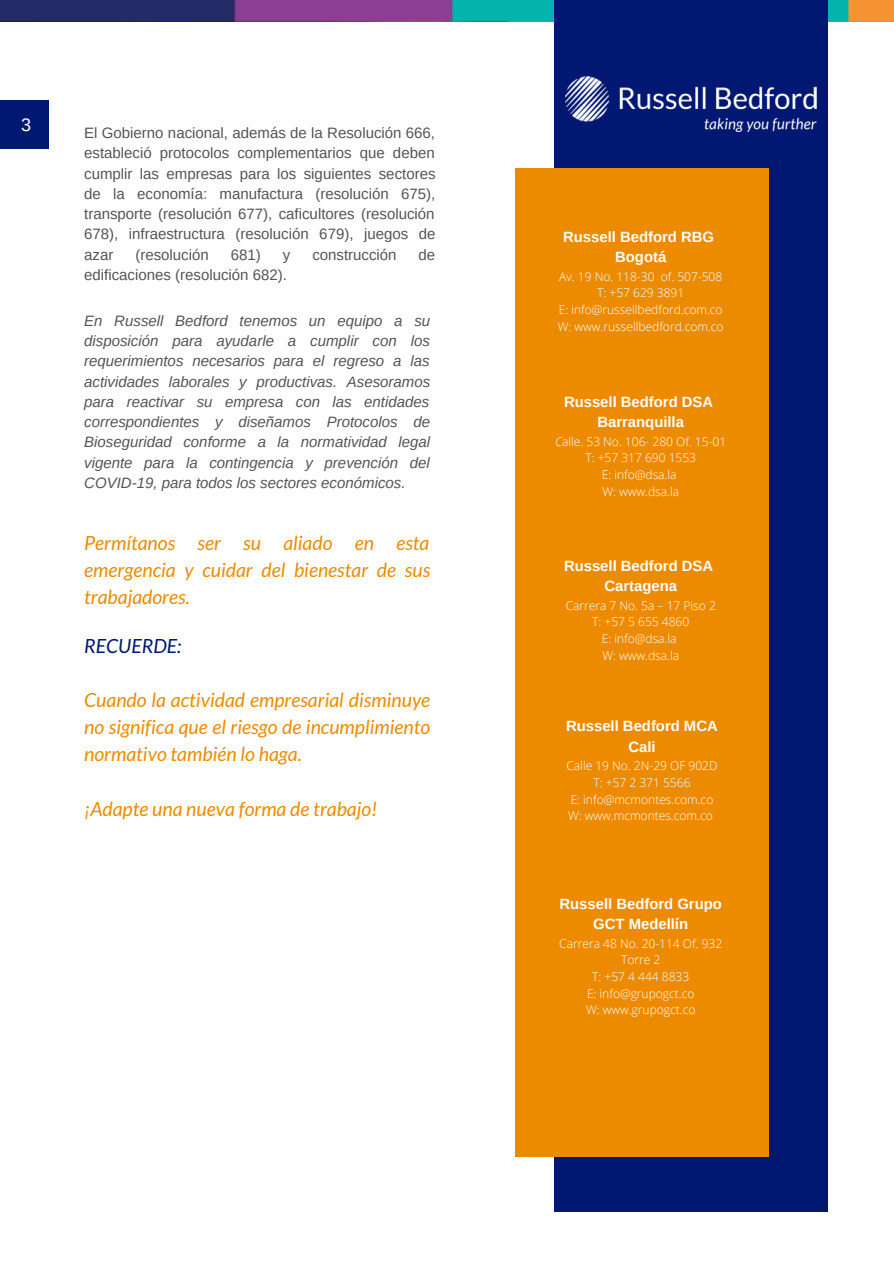
<style>
.page{position:relative;width:894px;height:1264px;background:#fff}
.page>*{position:absolute;margin:0;border:0;box-sizing:border-box;transform-origin:0 0}
.t1{font:italic 19.5px/27px "Lato";color:#ed8b00;text-align:justify}
.t2{font:italic 19.5px "Lato";color:#001871}
.t3{font:18px "Arimo";color:#fff}
.t4{font:italic 15px/20.2px "Arimo";color:#545454;text-align:justify}
.t5{font:15px/20.2px "Arimo";color:#545454;text-align:justify}
.t6{font:700 14.85px/20.4px "Arimo";color:#fff;text-align:center}
.t7{font:300 12px/16.6px "Open Sans";color:#fff;text-align:center}
.s1{font-style:italic}
</style>
<div class="page">
<img style="left:0;top:0;width:893px;height:21px">
<div style="left:554px;top:0;width:274px;height:1211px;background:#001871"></div>
<div style="left:515px;top:168px;width:253px;height:988px;background:#ed8b00"></div>
<img style="left:565px;top:77px;width:251px;height:55px">
<div style="left:0;top:101px;width:48px;height:48px;background:#001871"></div>
<h2 class="t3" style="left:21px;top:114px;width:12px">3</h2>
<p class="t5" style="left:84px;top:123px;width:353px">El Gobierno nacional, además de la Resolución 666, estableció protocolos complementarios que deben cumplir las empresas para los siguientes sectores de la economía: manufactura (resolución 675), transporte (resolución 677), caficultores (resolución 678), infraestructura (resolución 679), juegos de azar</p>
<p class="t5" style="left:135px;top:244px;width:75px">(resolución</p>
<p class="t5" style="left:231px;top:244px;width:32px">681)</p>
<p class="t5" style="left:283px;top:244px;width:9px">y</p>
<p class="t5" style="left:312px;top:244px;width:86px">construcción</p>
<p class="t5" style="left:418px;top:244px;width:18px">de</p>
<p class="t5" style="left:84px;top:265px;width:204px">edificaciones (resolución 682).</p>
<p class="t4" style="left:84px;top:310px;width:347px">En Russell Bedford tenemos un equipo a su disposición para ayudarle a cumplir con los requerimientos necesarios para el regreso a las actividades laborales y productivas. Asesoramos para reactivar su empresa con las entidades correspondientes y diseñamos Protocolos de Bioseguridad conforme a la normatividad legal vigente para la contingencia y prevención del COVID-19, para todos los sectores económicos.</p>
<h1 class="t1" style="left:84px;top:529px;width:347px">Permítanos ser su aliado en esta emergencia y cuidar del bienestar de sus trabajadores.</h1>
<h1 class="t2" style="left:84px;top:634px;width:99px">RECUERDE:</h1>
<h1 class="t1" style="left:84px;top:686px;width:347px">Cuando la actividad empresarial disminuye no significa que el riesgo de incumplimiento normativo también lo haga.</h1>
<h1 class="t1" style="left:84px;top:794px;width:295px">¡Adapte una nueva forma de trabajo!</h1>
<p class="t6" style="left:563px;top:226px;width:152px">Russell Bedford RBG<br>Bogotá</p>
<p class="t7" style="left:557px;top:267px;width:167px">Av. 19 No. 118-30 of. 507-508<br>T: +57 629 3891<br>E: info@russellbedford.com.co<br>W: www.russellbedford.com.co</p>
<p class="t6" style="left:564px;top:391px;width:151px">Russell Bedford DSA<br>Barranquilla</p>
<p class="t7" style="left:555px;top:432px;width:172px"><span class="s1">C</span>alle. 53 No. 106- 280 Of. 15-01<br>T: +57 317 690 1553<br>E: info@dsa.la<br>W: www.dsa.la</p>
<p class="t6" style="left:564px;top:555px;width:151px">Russell Bedford DSA<br>Cartagena</p>
<p class="t7" style="left:565px;top:596px;width:152px">Carrera 7 No. 5a – 17 Piso 2<br>T: +57 5 655 4860<br>E: info@dsa.la<br>W: www.dsa.la</p>
<p class="t6" style="left:566px;top:716px;width:153px">Russell Bedford MCA<br>Cali</p>
<p class="t7" style="left:566px;top:757px;width:152px">Calle 19 No. 2N-29 OF 902D<br>T: +57 2 371 5566<br>E: info@mcmontes.com.co<br>W: www.mcmontes.com.co</p>
<p class="t6" style="left:559px;top:893px;width:164px">Russell Bedford Grupo<br>GCT Medellín</p>
<p class="t7" style="left:559px;top:934px;width:164px">Carrera 48 No. 20-114 Of. 932<br>Torre 2<br>T: +57 4 444 8833<br>E: info@grupogct.co<br>W: www.grupogct.co</p>
</div>
